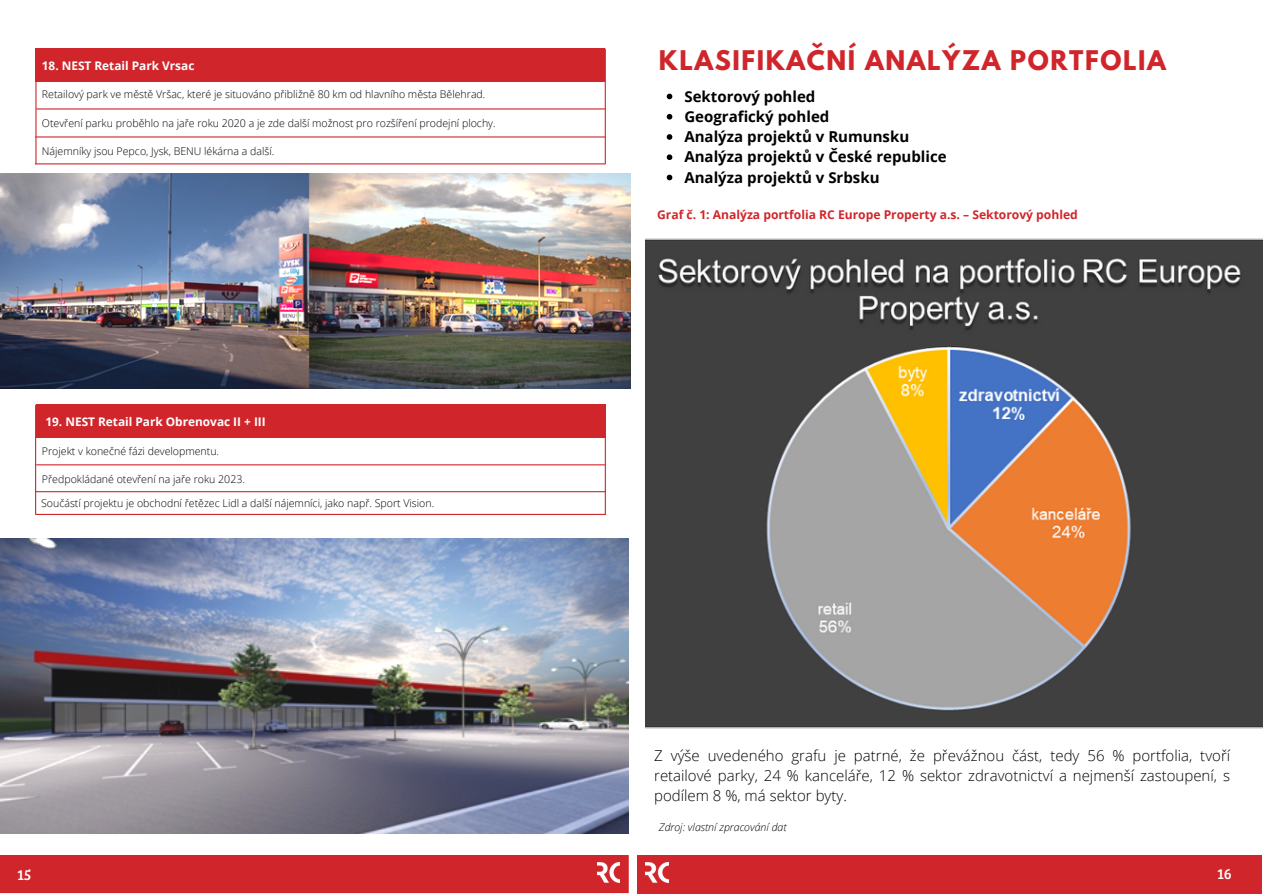
<style>
.page{position:relative;width:1263px;height:894px;background:#fff}
.page>*{position:absolute;margin:0;border:0;box-sizing:border-box;transform-origin:0 0}
.t1{font:700 24px "League Spartan";letter-spacing:.065em;color:#d0262b}
.t2{font:300 15px/20.2px "Open Sans";color:#000;text-align:justify}
.t3{font:700 15px "Open Sans";color:#000}
.t4{font:15px "Bree Serif";color:#fff}
.t5{font:700 12.15px "Open Sans";color:#d0262b}
.t6{font:700 11.85px "Open Sans";color:#fff}
.t7{font:300 10.65px "Open Sans";color:#000}
.t8{font:italic 300 10.65px "Open Sans";color:#000}
</style>
<div class="page">
<div style="left:0;top:854px;width:629px;height:39px;background:#d0262b"></div>
<div style="left:637px;top:854px;width:625px;height:39px;background:#d0262b"></div>
<img style="left:646px;top:862px;width:22px;height:20px">
<img style="left:597px;top:862px;width:23px;height:20px">
<hr style="left:605px;top:405px;width:1px;height:109px;background:#d0262b">
<hr style="left:35px;top:405px;width:1px;height:109px;background:#d0262b">
<div style="left:36px;top:404px;width:569px;height:33px;background:#d0262b"></div>
<hr style="left:36px;top:513px;width:569px;height:2px;background:#d0262b">
<hr style="left:37px;top:464px;width:568px;height:1px;background:#d0262b">
<hr style="left:36px;top:491px;width:569px;height:1px;background:#d0262b">
<hr style="left:605px;top:49px;width:1px;height:115px;background:#d0262b">
<hr style="left:35px;top:49px;width:2px;height:115px;background:#d0262b">
<div style="left:36px;top:49px;width:569px;height:32px;background:#d0262b"></div>
<hr style="left:35px;top:163px;width:570px;height:1px;background:#d0262b">
<hr style="left:37px;top:108px;width:567px;height:1px;background:#d0262b">
<hr style="left:36px;top:136px;width:569px;height:1px;background:#d0262b">
<img style="left:0;top:174px;width:631px;height:215px">
<img style="left:0;top:538px;width:628px;height:295px">
<img style="left:646px;top:238px;width:616px;height:490px">
<svg style="left:667px;top:94px;width:5px;height:5px"></svg>
<svg style="left:667px;top:114px;width:5px;height:5px"></svg>
<svg style="left:667px;top:134px;width:5px;height:6px"></svg>
<svg style="left:667px;top:154px;width:5px;height:6px"></svg>
<svg style="left:667px;top:175px;width:5px;height:5px"></svg>
<p class="t6" style="left:42px;top:57px;width:154px">18. NEST Retail Park Vrsac</p>
<p class="t7" style="left:42px;top:86px;width:445px">Retailový park ve městě Vršac, které je situováno přibližně 80 km od hlavního města Bělehrad.</p>
<p class="t7" style="left:42px;top:115px;width:455px">Otevření parku proběhlo na jaře roku 2020 a je zde další možnost pro rozšíření prodejní plochy.</p>
<p class="t7" style="left:42px;top:144px;width:234px">Nájemníky jsou Pepco, Jysk, BENU lékárna a další.</p>
<p class="t6" style="left:45px;top:413px;width:222px">19. NEST Retail Park Obrenovac II + III</p>
<p class="t7" style="left:42px;top:443px;width:179px">Projekt v konečné fázi developmentu.</p>
<p class="t7" style="left:42px;top:471px;width:204px">Předpokládané otevření na jaře roku 2023.</p>
<p class="t7" style="left:41px;top:496px;width:395px">Součástí projektu je obchodní řetězec Lidl a další nájemníci, jako např. Sport Vision.</p>
<p class="t1" style="left:659px;top:48px;width:509px">KLASIFIKAČNÍ ANALÝZA PORTFOLIA</p>
<p class="t3" style="left:684px;top:85px;width:133px">Sektorový pohled</p>
<p class="t3" style="left:684px;top:106px;width:146px">Geografický pohled</p>
<p class="t3" style="left:684px;top:126px;width:226px">Analýza projektů v Rumunsku</p>
<p class="t3" style="left:684px;top:146px;width:264px">Analýza projektů v České republice</p>
<p class="t3" style="left:684px;top:166px;width:197px">Analýza projektů v Srbsku</p>
<p class="t5" style="left:657px;top:205px;width:422px">Graf č. 1: Analýza portfolia RC Europe Property a.s. – Sektorový pohled</p>
<p class="t2" style="left:654px;top:744px;width:577px">Z výše uvedeného grafu je patrné, že převážnou část, tedy 56 % portfolia, tvoří retailové parky, 24 % kanceláře, 12 % sektor zdravotnictví a nejmenší zastoupení, s podílem 8 %, má sektor byty.</p>
<p class="t8" style="left:659px;top:819px;width:129px">Zdroj: vlastní zpracování dat</p>
<p class="t4" style="left:17px;top:863px;width:16px">15</p>
<p class="t4" style="left:1217px;top:862px;width:16px">16</p>
</div>
